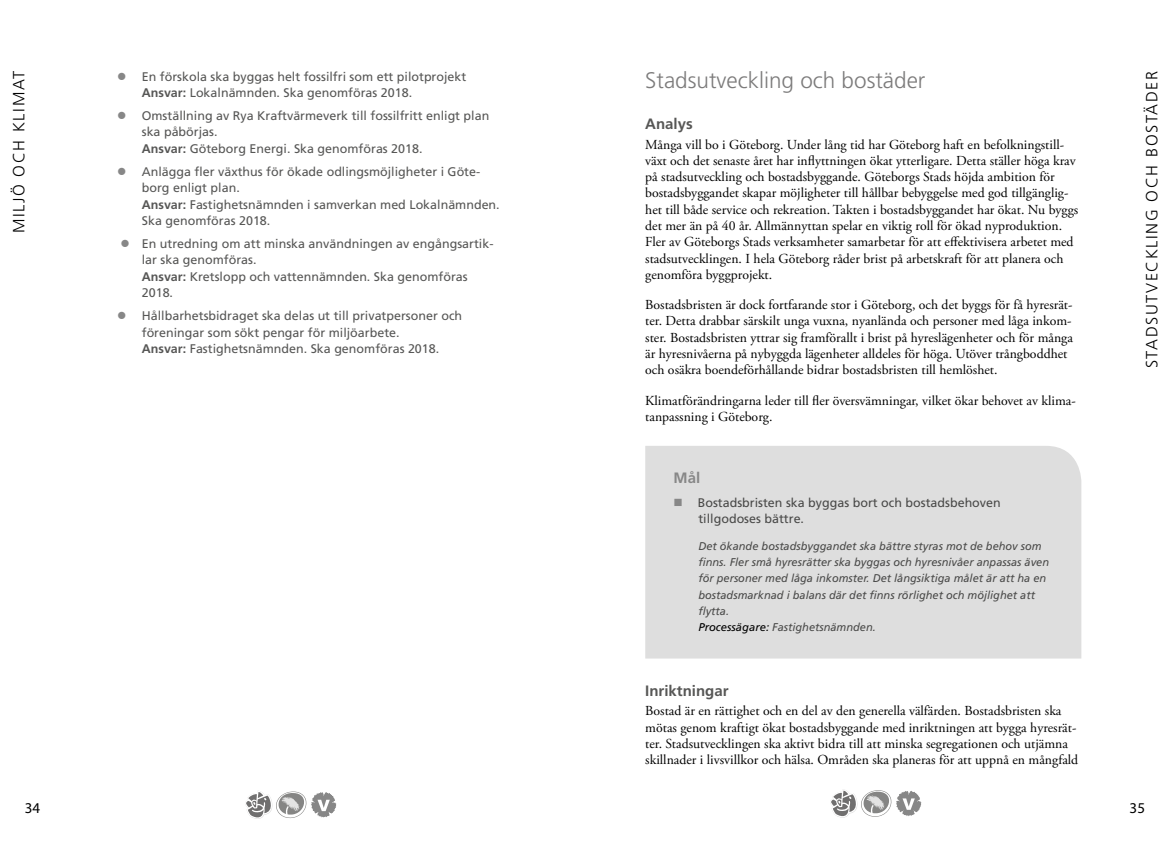
<style>
.page{position:relative;width:1170px;height:858px;background:#fff}
.page>*{position:absolute;margin:0;border:0;box-sizing:border-box;transform-origin:0 0}
.t1{font:300 22.5px "Frutiger";color:#7c7b7b}
.t2{font:300 16.25px "Frutiger LT Std";letter-spacing:.1em;color:#000}
.t3{font:700 15px "Frutiger";color:#575756}
.t4{font:15px "Myriad Pro";color:#000}
.t5{font:700 15px "Frutiger";color:#878787}
.t6{font:13.75px/16.2px "Adobe Garamond Pro";color:#000}
.t7{font:12.5px/16.2px "Frutiger";color:#575756}
.t8{font:12.5px/16.2px "Frutiger";color:#4a4a49}
.t9{font:italic 11.25px/16.2px "Frutiger";color:#4a4a49}
.s1{color:#878787}
.s2{font-weight:700}
.s3{color:#000}
</style>
<div class="page">
<div style="left:645px;top:446px;width:436px;height:212px;background:#dedede"></div>
<svg style="left:830px;top:789px;width:91px;height:28px"></svg>
<svg style="left:245px;top:791px;width:91px;height:27px"></svg>
<svg style="left:683px;top:506px;width:12px;height:1px"></svg>
<p class="t2" style="left:10px;top:233px;width:164px;rotate:-90deg">MILJÖ OCH KLIMAT</p>
<p class="t7" style="left:142px;top:68px;width:326px;text-indent:-25px"><span class="s1">●</span> En förskola ska byggas helt fossilfri som ett pilotprojekt<br><span class="s2">Ansvar:</span> Lokalnämnden. Ska genomföras 2018.</p>
<p class="t7" style="left:142px;top:108px;width:349px;text-indent:-25px"><span class="s1">●</span> Omställning av Rya Kraftvärmeverk till fossilfritt enligt plan ska påbörjas.<br><span class="s2">Ansvar:</span> Göteborg Energi. Ska genomföras 2018.</p>
<p class="t7" style="left:142px;top:164px;width:359px;text-indent:-25px"><span class="s1">●</span> Anlägga fler växthus för ökade odlingsmöjligheter i Göte&shy;borg enligt plan.<br><span class="s2">Ansvar:</span> Fastighetsnämnden i samverkan med Lokalnämnden.<br>Ska genomföras 2018.</p>
<p class="t7" style="left:142px;top:236px;width:353px;text-indent:-21px"><span class="s1">●</span> En utredning om att minska användningen av engångsartik&shy;lar ska genomföras.<br><span class="s2">Ansvar:</span> Kretslopp och vattennämnden. Ska genomföras 2018.</p>
<p class="t7" style="left:142px;top:308px;width:322px;text-indent:-25px"><span class="s1">●</span> Hållbarhetsbidraget ska delas ut till privatpersoner och föreningar som sökt pengar för miljöarbete.<br><span class="s2">Ansvar:</span> Fastighetsnämnden. Ska genomföras 2018.</p>
<p class="t4" style="left:25px;top:798px;width:17px">34</p>
<h1 class="t1" style="left:645px;top:67px;width:282px">Stadsutveckling och bostäder</h1>
<p class="t3" style="left:645px;top:115px;width:49px">Analys</p>
<p class="t6" style="left:645px;top:137px;width:434px">Många vill bo i Göteborg. Under lång tid har Göteborg haft en befolkningstill&shy;växt och det senaste året har inflyttningen ökat ytterligare. Detta ställer höga krav på stadsutveckling och bostadsbyggande. Göteborgs Stads höjda ambition för bostadsbyggandet skapar möjligheter till hållbar bebyggelse med god tillgänglig&shy;het till både service och rekreation. Takten i bostadsbyggandet har ökat. Nu byggs det mer än på 40 år. Allmännyttan spelar en viktig roll för ökad nyproduktion.<br>Fler av Göteborgs Stads verksamheter samarbetar för att effektivisera arbetet med stadsutvecklingen. I hela Göteborg råder brist på arbetskraft för att planera och genomföra byggprojekt.</p>
<p class="t6" style="left:645px;top:297px;width:429px">Bostadsbristen är dock fortfarande stor i Göteborg, och det byggs för få hyresrät&shy;ter. Detta drabbar särskilt unga vuxna, nyanlända och personer med låga inkom&shy;ster. Bostadsbristen yttrar sig framförallt i brist på hyreslägenheter och för många är hyresnivåerna på nybyggda lägenheter alldeles för höga. Utöver trångboddhet och osäkra boendeförhållande bidrar bostadsbristen till hemlöshet.</p>
<p class="t6" style="left:645px;top:392px;width:432px">Klimatförändringarna leder till fler översvämningar, vilket ökar behovet av klima&shy;tanpassning i Göteborg.</p>
<p class="t5" style="left:673px;top:469px;width:28px">Mål</p>
<p class="t8" style="left:698px;top:494px;width:304px;text-indent:-25px"><span class="s1">■</span> Bostadsbristen ska byggas bort och bostadsbehoven tillgodoses bättre.</p>
<p class="t9" style="left:698px;top:538px;width:352px">Det ökande bostadsbyggandet ska bättre styras mot de behov som finns. Fler små hyresrätter ska byggas och hyresnivåer anpassas även för personer med låga inkomster. Det långsiktiga målet är att ha en bostadsmarknad i balans där det finns rörlighet och möjlighet att flytta.<br><span class="s3">Processägare:</span> Fastighetsnämnden.</p>
<p class="t3" style="left:645px;top:681px;width:85px">Inriktningar</p>
<p class="t6" style="left:645px;top:703px;width:434px">Bostad är en rättighet och en del av den generella välfärden. Bostadsbristen ska mötas genom kraftigt ökat bostadsbyggande med inriktningen att bygga hyresrät&shy;ter. Stadsutvecklingen ska aktivt bidra till att minska segregationen och utjämna skillnader i livsvillkor och hälsa. Områden ska planeras för att uppnå en mångfald</p>
<p class="t2" style="left:1142px;top:368px;width:299px;rotate:-90deg">STADSUTVECKLING OCH BOSTÄDER</p>
<p class="t4" style="left:1129px;top:798px;width:17px">35</p>
</div>
